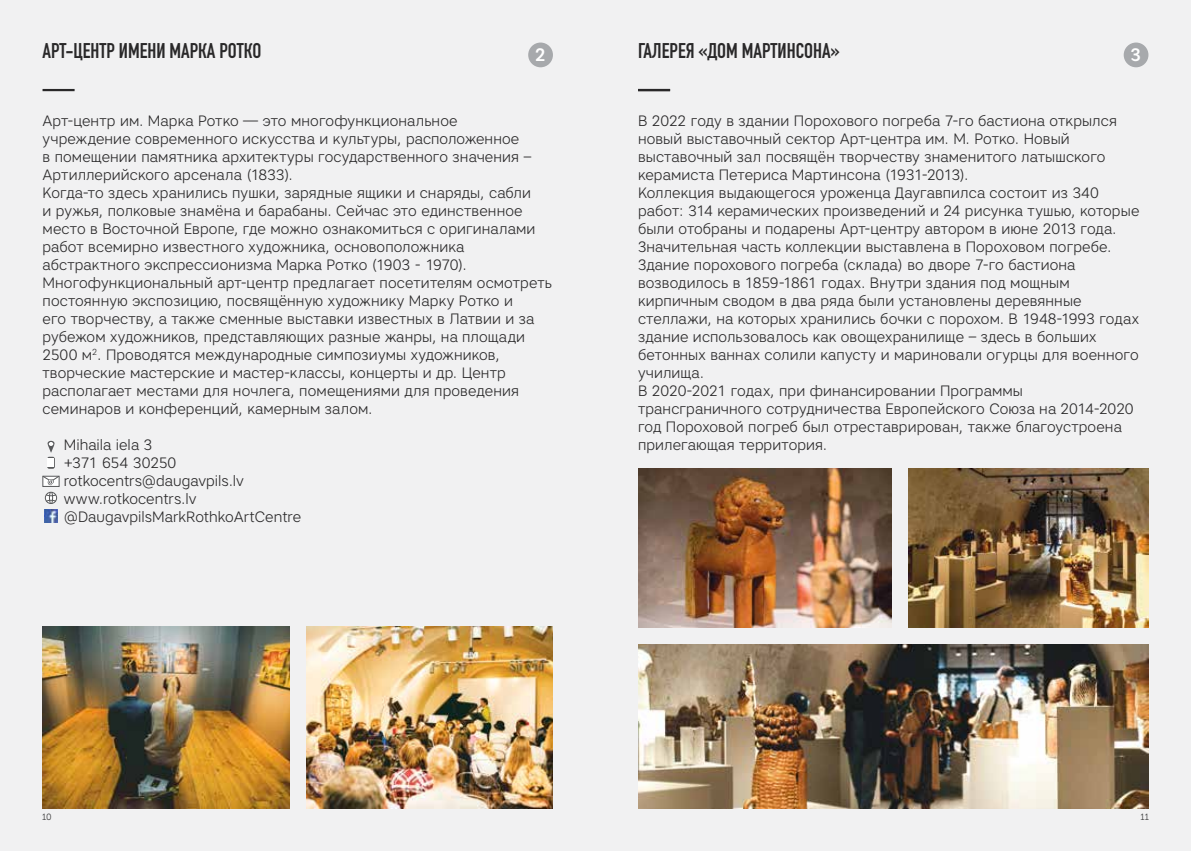
<style>
.page{position:relative;width:1191px;height:851px;background:#fff}
.page>*{position:absolute;margin:0;border:0;box-sizing:border-box;transform-origin:0 0}
.t1{font:700 21px "DIN Condensed";color:#292829}
.t2{font:500 18px "Artico";color:#fff}
.t3{font:300 15px/18px "Artico";letter-spacing:.01em;color:#292829}
.t4{font:9px "Museo Sans Cyrl 300";color:#383839}
</style>
<div class="page">
<div style="left:0;top:0;width:1191px;height:850px;background:#f1f1f2"></div>
<hr style="left:43px;top:89px;width:32px;height:2px;background:#292829">
<img style="left:306px;top:626px;width:247px;height:182px">
<img style="left:43px;top:626px;width:246px;height:182px">
<hr style="left:638px;top:89px;width:32px;height:2px;background:#292829">
<img style="left:638px;top:468px;width:254px;height:159px">
<img style="left:638px;top:644px;width:510px;height:164px">
<img style="left:909px;top:468px;width:239px;height:159px">
<svg style="left:48px;top:441px;width:7px;height:12px"></svg>
<svg style="left:45px;top:491px;width:12px;height:31px"></svg>
<div style="left:47px;top:456px;width:8px;height:12px;background:#58595b;border-radius:2px"></div>
<div style="left:48px;top:458px;width:6px;height:9px;background:#fff"></div>
<svg style="left:42px;top:475px;width:18px;height:10px"></svg>
<div style="left:528px;top:43px;width:25px;height:24px;background:#a7a9ac;border-radius:50%"></div>
<div style="left:1123px;top:43px;width:25px;height:24px;background:#a7a9ac;border-radius:50%"></div>
<h1 class="t1" style="left:43px;top:36px;width:220px">АРТ-ЦЕНТР ИМЕНИ МАРКА РОТКО</h1>
<p class="t2" style="left:534px;top:43px;width:13px">2</p>
<h1 class="t1" style="left:638px;top:36px;width:203px">ГАЛЕРЕЯ «ДОМ МАРТИНСОНА»</h1>
<p class="t2" style="left:1130px;top:43px;width:13px">3</p>
<p class="t3" style="left:43px;top:111px;width:511px">Арт-центр им. Марка Ротко — это многофункциональное<br>учреждение современного искусства и культуры, расположенное<br>в помещении памятника архитектуры государственного значения – Артиллерийского арсенала (1833).<br>Когда-то здесь хранились пушки, зарядные ящики и снаряды, сабли<br>и ружья, полковые знамёна и барабаны. Сейчас это единственное место в Восточной Европе, где можно ознакомиться с оригиналами работ всемирно известного художника, основоположника абстрактного экспрессионизма Марка Ротко (1903 - 1970).<br>Многофункциональный арт-центр предлагает посетителям осмотреть постоянную экспозицию, посвящённую художнику Марку Ротко и<br>его творчеству, а также сменные выставки известных в Латвии и за рубежом художников, представляющих разные жанры, на площади 2500 м<sup>2</sup>. Проводятся международные симпозиумы художников, творческие мастерские и мастер-классы, концерты и др. Центр располагает местами для ночлега, помещениями для проведения семинаров и конференций, камерным залом.</p>
<p class="t3" style="left:64px;top:435px;width:239px">Mihaila iela 3<br>+371 654 30250 rotkocentrs@daugavpils.lv www.rotkocentrs.lv @DaugavpilsMarkRothkoArtCentre</p>
<p class="t3" style="left:638px;top:111px;width:503px">В 2022 году в здании Порохового погреба 7-го бастиона открылся новый выставочный сектор Арт-центра им. М. Ротко. Новый выставочный зал посвящён творчеству знаменитого латышского керамиста Петериса Мартинсона (1931-2013).<br>Коллекция выдающегося уроженца Даугавпилса состоит из 340 работ: 314 керамических произведений и 24 рисунка тушью, которые были отобраны и подарены Арт-центру автором в июне 2013 года.<br>Значительная часть коллекции выставлена в Пороховом погребе.<br>Здание порохового погреба (склада) во дворе 7-го бастиона возводилось в 1859-1861 годах. Внутри здания под мощным кирпичным сводом в два ряда были установлены деревянные стеллажи, на которых хранились бочки с порохом. В 1948-1993 годах здание использовалось как овощехранилище – здесь в больших бетонных ваннах солили капусту и мариновали огурцы для военного училища.<br>В 2020-2021 годах, при финансировании Программы трансграничного сотрудничества Европейского Союза на 2014-2020 год Пороховой погреб был отреставрирован, также благоустроена прилегающая территория.</p>
<p class="t4" style="left:42px;top:811px;width:11px">10</p>
<p class="t4" style="left:1140px;top:811px;width:10px">11</p>
</div>
